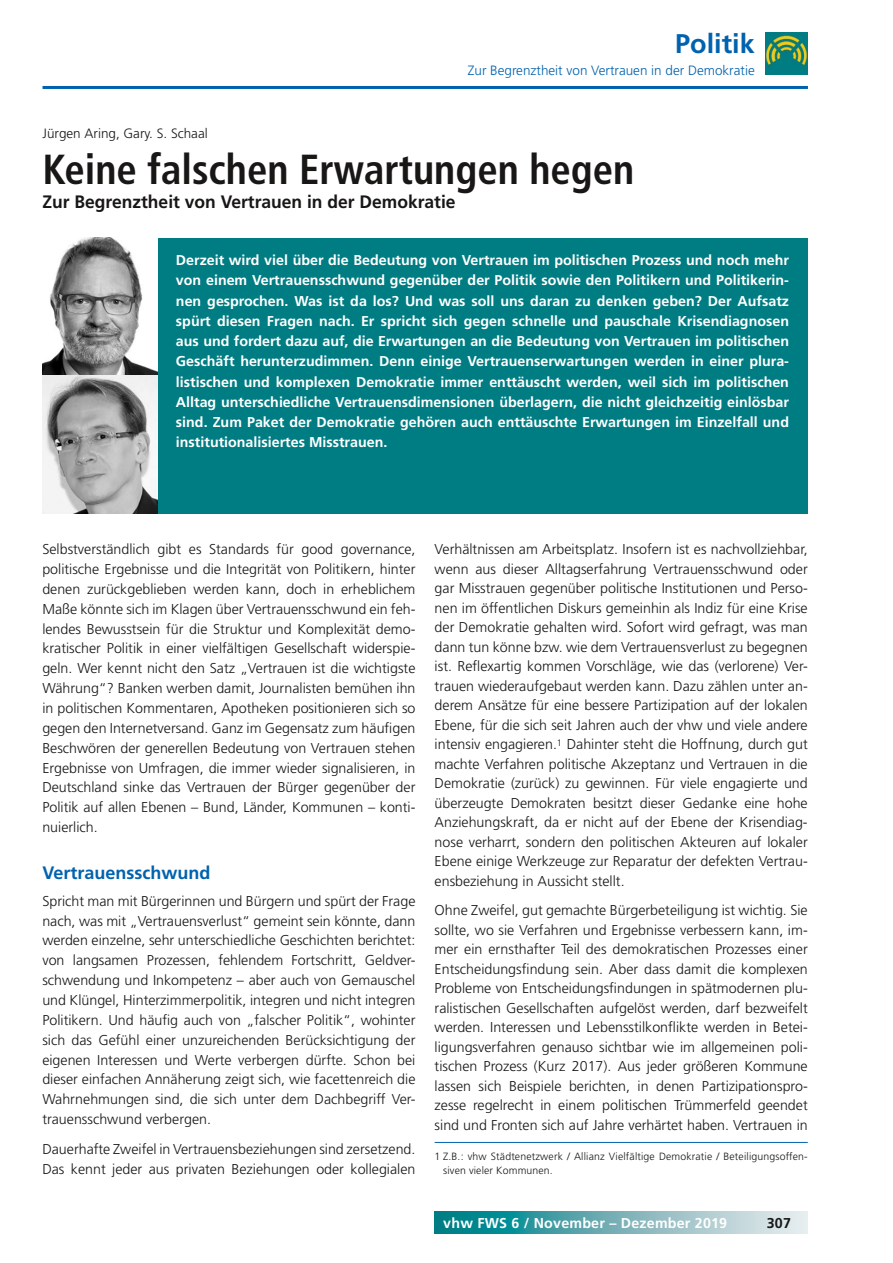
<style>
.page{position:relative;width:893px;height:1263px;background:#fff}
.page>*{position:absolute;margin:0;border:0;box-sizing:border-box;transform-origin:0 0}
.t1{font:700 condensed 42px "Frutiger LT Std";color:#181716}
.t2{font:700 27px "Frutiger LT Std";color:#0062ae}
.t3{font:700 18px "Frutiger LT Std";color:#181716}
.t4{font:700 18px "Frutiger LT Std";color:#0062ae}
.t5{font:300 14.25px/19.5px "Frutiger LT Std";color:#181716;text-align:justify}
.t6{font:700 14.25px/20.2px "Frutiger LT Std";color:#fff;text-align:justify}
.t7{font:700 14.25px "Frutiger LT Std";color:#181716}
.t8{font:300 13.5px "Frutiger LT Std";color:#0062ae}
.t9{font:300 13.5px "Frutiger LT Std";color:#181716}
.t10{font:300 10.5px/13.5px "Frutiger LT Std";letter-spacing:.015em;color:#181716}
</style>
<div class="page">
<svg style="left:435px;top:1212px;width:373px;height:21px;background:#70b2b8"></svg>
<img style="left:766px;top:32px;width:42px;height:43px">
<hr style="left:43px;top:86px;width:765px;height:3px;background:#0062ae">
<div style="left:42px;top:238px;width:766px;height:276px;background:#007d83"></div>
<img style="left:42px;top:238px;width:115px;height:276px">
<hr style="left:435px;top:1142px;width:373px;height:1px;background:#0062ae">
<h2 class="t2" style="left:675px;top:28px;width:81px">Politik</h2>
<p class="t8" style="left:468px;top:62px;width:289px">Zur Begrenztheit von Vertrauen in der Demokratie</p>
<p class="t9" style="left:43px;top:125px;width:167px">Jürgen Aring, Gary. S. Schaal</p>
<h1 class="t1" style="left:43px;top:145px;width:593px">Keine falschen Erwartungen hegen</h1>
<p class="t3" style="left:43px;top:191px;width:415px">Zur Begrenztheit von Vertrauen in der Demokratie</p>
<p class="t6" style="left:176px;top:250px;width:615px">Derzeit wird viel über die Bedeutung von Vertrauen im politischen Prozess und noch mehr von einem Vertrauensschwund gegenüber der Politik sowie den Politikern und Politikerin&shy;nen gesprochen. Was ist da los? Und was soll uns daran zu denken geben? Der Aufsatz spürt diesen Fragen nach. Er spricht sich gegen schnelle und pauschale Krisendiagnosen aus und fordert dazu auf, die Erwartungen an die Bedeutung von Vertrauen im politischen Geschäft herunterzudimmen. Denn einige Vertrauenserwartungen werden in einer plura&shy;listischen und komplexen Demokratie immer enttäuscht werden, weil sich im politischen Alltag unterschiedliche Vertrauensdimensionen überlagern, die nicht gleichzeitig einlösbar sind. Zum Paket der Demokratie gehören auch enttäuschte Erwartungen im Einzelfall und institutionalisiertes Misstrauen.</p>
<p class="t5" style="left:42px;top:539px;width:375px">Selbstverständlich gibt es Standards für good governance, politische Ergebnisse und die Integrität von Politikern, hinter denen zurückgeblieben werden kann, doch in erheblichem Maße könnte sich im Klagen über Vertrauensschwund ein feh&shy;lendes Bewusstsein für die Struktur und Komplexität demo&shy;kratischer Politik in einer vielfältigen Gesellschaft widerspie&shy;geln. Wer kennt nicht den Satz „Vertrauen ist die wichtigste Währung“? Banken werben damit, Journalisten bemühen ihn in politischen Kommentaren, Apotheken positionieren sich so gegen den Internetversand. Ganz im Gegensatz zum häufigen Beschwören der generellen Bedeutung von Vertrauen stehen Ergebnisse von Umfragen, die immer wieder signalisieren, in Deutschland sinke das Vertrauen der Bürger gegenüber der Politik auf allen Ebenen – Bund, Länder, Kommunen – konti&shy;nuierlich.</p>
<p class="t4" style="left:42px;top:863px;width:170px">Vertrauensschwund</p>
<p class="t5" style="left:42px;top:891px;width:375px">Spricht man mit Bürgerinnen und Bürgern und spürt der Frage nach, was mit „Vertrauensverlust“ gemeint sein könnte, dann werden einzelne, sehr unterschiedliche Geschichten berichtet: von langsamen Prozessen, fehlendem Fortschritt, Geldver&shy;schwendung und Inkompetenz – aber auch von Gemauschel und Klüngel, Hinterzimmerpolitik, integren und nicht integren Politikern. Und häufig auch von „falscher Politik“, wohinter sich das Gefühl einer unzureichenden Berücksichtigung der eigenen Interessen und Werte verbergen dürfte. Schon bei dieser einfachen Annäherung zeigt sich, wie facettenreich die Wahrnehmungen sind, die sich unter dem Dachbegriff Ver&shy;trauensschwund verbergen.</p>
<p class="t5" style="left:42px;top:1139px;width:375px">Dauerhafte Zweifel in Vertrauensbeziehungen sind zersetzend.<br>Das kennt jeder aus privaten Beziehungen oder kollegialen</p>
<p class="t5" style="left:435px;top:540px;width:375px">Verhältnissen am Arbeitsplatz. Insofern ist es nachvollziehbar, wenn aus dieser Alltagserfahrung Vertrauensschwund oder gar Misstrauen gegenüber politische Institutionen und Perso&shy;nen im öffentlichen Diskurs gemeinhin als Indiz für eine Krise der Demokratie gehalten wird. Sofort wird gefragt, was man dann tun könne bzw. wie dem Vertrauensverlust zu begegnen ist. Reflexartig kommen Vorschläge, wie das (verlorene) Ver&shy;trauen wiederaufgebaut werden kann. Dazu zählen unter an&shy;derem Ansätze für eine bessere Partizipation auf der lokalen Ebene, für die sich seit Jahren auch der vhw und viele andere intensiv engagieren.<sup>1</sup> Dahinter steht die Hoffnung, durch gut machte Verfahren politische Akzeptanz und Vertrauen in die Demokratie (zurück) zu gewinnen. Für viele engagierte und überzeugte Demokraten besitzt dieser Gedanke eine hohe Anziehungskraft, da er nicht auf der Ebene der Krisendiag&shy;nose verharrt, sondern den politischen Akteuren auf lokaler Ebene einige Werkzeuge zur Reparatur der defekten Vertrau&shy;ensbeziehung in Aussicht stellt.</p>
<p class="t5" style="left:435px;top:900px;width:375px">Ohne Zweifel, gut gemachte Bürgerbeteiligung ist wichtig. Sie sollte, wo sie Verfahren und Ergebnisse verbessern kann, im&shy;mer ein ernsthafter Teil des demokratischen Prozesses einer Entscheidungsfindung sein. Aber dass damit die komplexen Probleme von Entscheidungsfindungen in spätmodernen plu&shy;ralistischen Gesellschaften aufgelöst werden, darf bezweifelt werden. Interessen und Lebensstilkonflikte werden in Betei&shy;ligungsverfahren genauso sichtbar wie im allgemeinen poli&shy;tischen Prozess (Kurz 2017). Aus jeder größeren Kommune lassen sich Beispiele berichten, in denen Partizipationspro&shy;zesse regelrecht in einem politischen Trümmerfeld geendet sind und Fronten sich auf Jahre verhärtet haben. Vertrauen in</p>
<p class="t10" style="left:443px;top:1150px;width:366px;text-indent:-9px">1 Z.B.: vhw Städtenetzwerk / Allianz Vielfältige Demokratie / Beteiligungsoffen&shy;siven vieler Kommunen.</p>
<p class="t6" style="left:443px;top:1212px;width:285px">vhw FWS 6 / November – Dezember 2019</p>
<p class="t7" style="left:767px;top:1214px;width:26px">307</p>
</div>
